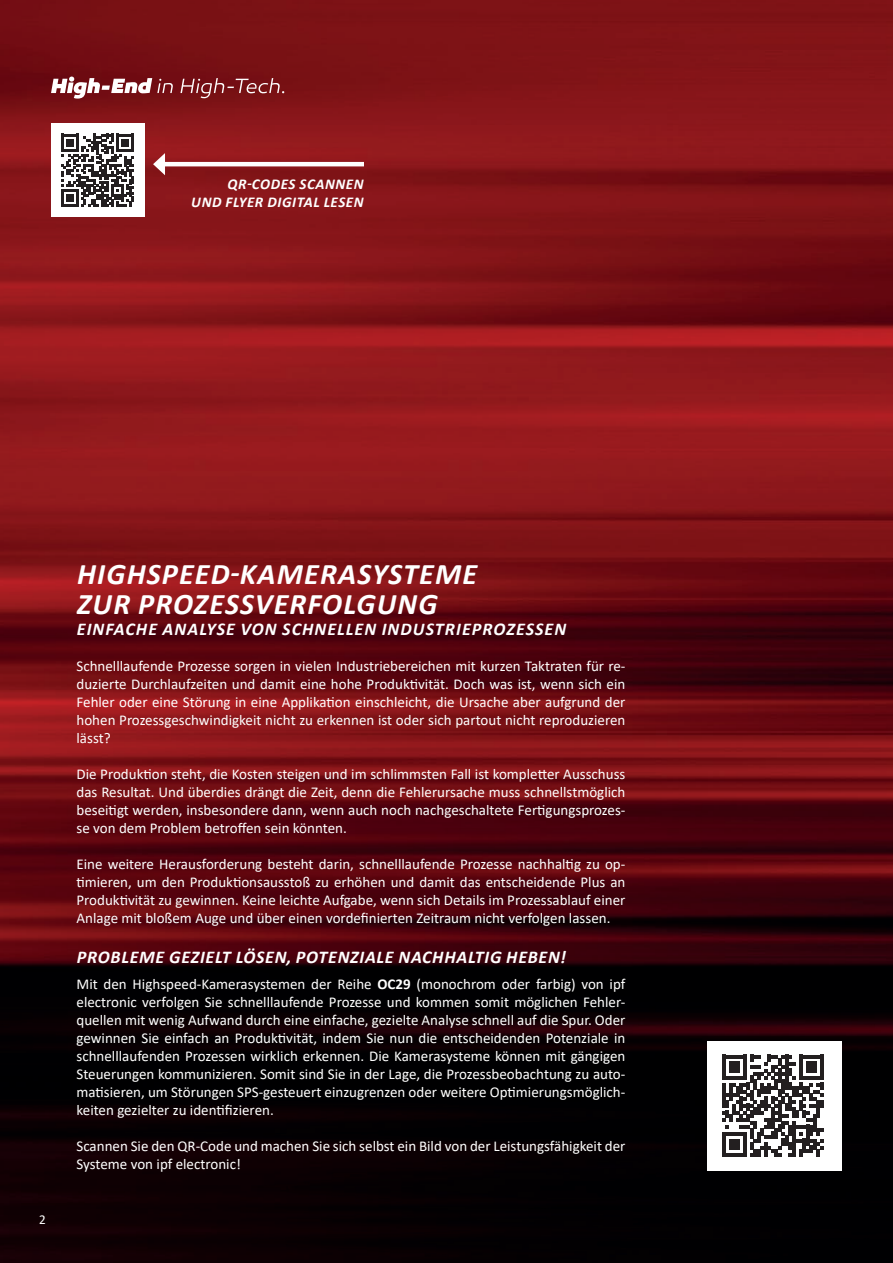
<style>
.page{position:relative;width:893px;height:1263px;background:#fff}
.page>*{position:absolute;margin:0;border:0;box-sizing:border-box;transform-origin:0 0}
.Intro_Head{font:italic 700 30px "Calibri";letter-spacing:.04em;color:#fff}
.Intro_Text{font:italic 700 18px "Calibri";letter-spacing:.04em;color:#fff}
.Intro_Sub{font:italic 700 18px "Calibri";letter-spacing:.06em;color:#fff}
.Intro_Text-2{font:15px/18px "Calibri";color:#fff;text-align:justify}
.Sub_12_auto__2_Sw{font:italic 700 15px/18px "Calibri";letter-spacing:.04em;color:#fff;text-align:right}
.t1{font:13.5px "Calibri";color:#fff}
.s1{font-weight:700}
</style>
<div class="page">
<img style="left:0;top:0;width:893px;height:1263px">
<svg style="left:51px;top:77px;width:233px;height:22px"></svg>
<div style="left:708px;top:1041px;width:134px;height:129px;background:#fff"></div>
<svg style="left:722px;top:1055px;width:101px;height:101px"></svg>
<div style="left:51px;top:124px;width:93px;height:93px;background:#fff"></div>
<svg style="left:61px;top:134px;width:73px;height:73px"></svg>
<hr style="left:161px;top:162px;width:203px;height:4px;background:#fff">
<svg style="left:153px;top:153px;width:12px;height:22px"></svg>
<p class="Sub_12_auto__2_Sw" style="left:191px;top:174px;width:174px">QR-CODES SCANNEN<br>UND FLYER DIGITAL LESEN</p>
<p class="t1" style="left:39px;top:1210px;width:8px">2</p>
<p class="Intro_Head" style="left:77px;top:552px;width:401px">HIGHSPEED-KAMERASYSTEME</p>
<p class="Intro_Head" style="left:77px;top:582px;width:362px">ZUR PROZESSVERFOLGUNG</p>
<p class="Intro_Sub" style="left:77px;top:616px;width:491px">EINFACHE ANALYSE VON SCHNELLEN INDUSTRIEPROZESSEN</p>
<p class="Intro_Text-2" style="left:77px;top:657px;width:550px">Schnelllaufende Prozesse sorgen in vielen Industriebereichen mit kurzen Taktraten für re&shy;duzierte Durchlaufzeiten und damit eine hohe Produktivität. Doch was ist, wenn sich ein Fehler oder eine Störung in eine Applikation einschleicht, die Ursache aber aufgrund der hohen Prozessgeschwindigkeit nicht zu erkennen ist oder sich partout nicht reproduzieren lässt?</p>
<p class="Intro_Text-2" style="left:77px;top:765px;width:550px">Die Produktion steht, die Kosten steigen und im schlimmsten Fall ist kompletter Ausschuss das Resultat. Und überdies drängt die Zeit, denn die Fehlerursache muss schnellstmöglich beseitigt werden, insbesondere dann, wenn auch noch nachgeschaltete Fertigungsprozes&shy;se von dem Problem betroffen sein könnten.</p>
<p class="Intro_Text-2" style="left:77px;top:855px;width:550px">Eine weitere Herausforderung besteht darin, schnelllaufende Prozesse nachhaltig zu op&shy;timieren, um den Produktionsausstoß zu erhöhen und damit das entscheidende Plus an Produktivität zu gewinnen. Keine leichte Aufgabe, wenn sich Details im Prozessablauf einer Anlage mit bloßem Auge und über einen vordefinierten Zeitraum nicht verfolgen lassen.</p>
<p class="Intro_Text" style="left:77px;top:944px;width:491px">PROBLEME GEZIELT LÖSEN, POTENZIALE NACHHALTIG HEBEN!</p>
<p class="Intro_Text-2" style="left:77px;top:975px;width:550px">Mit den Highspeed-Kamerasystemen der Reihe <span class="s1">OC29</span> (monochrom oder farbig) von ipf electronic verfolgen Sie schnelllaufende Prozesse und kommen somit möglichen Fehler&shy;quellen mit wenig Aufwand durch eine einfache, gezielte Analyse schnell auf die Spur. Oder gewinnen Sie einfach an Produktivität, indem Sie nun die entscheidenden Potenziale in schnelllaufenden Prozessen wirklich erkennen. Die Kamerasysteme können mit gängigen Steuerungen kommunizieren. Somit sind Sie in der Lage, die Prozessbeobachtung zu auto&shy;matisieren, um Störungen SPS-gesteuert einzugrenzen oder weitere Optimierungsmöglich&shy;keiten gezielter zu identifizieren.</p>
<p class="Intro_Text-2" style="left:77px;top:1137px;width:550px">Scannen Sie den QR-Code und machen Sie sich selbst ein Bild von der Leistungsfähigkeit der<br>Systeme von ipf electronic!</p>
</div>
